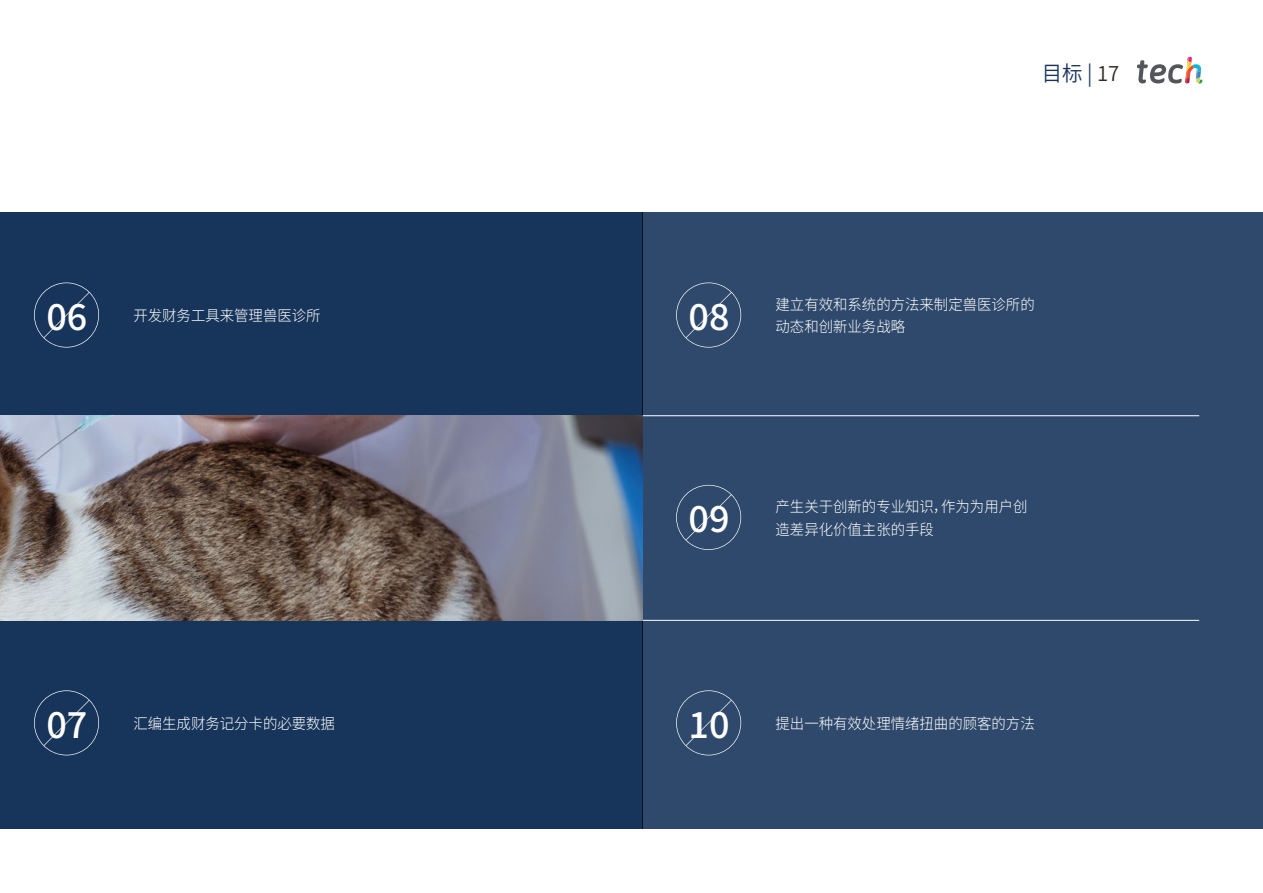
<style>
.page{position:relative;width:1263px;height:893px;background:#fff}
.page>*{position:absolute;margin:0;border:0;box-sizing:border-box;transform-origin:0 0}
.t1{font:500 36px "Source Han Sans CN";color:#fff}
.t2{font:21px "Source Han Sans CN";color:#1a355c}
.t3{font:300 15px "Source Han Sans CN";color:#fff;scale:.96 1}
.s1{color:#312e20}
</style>
<div class="page">
<div style="left:0;top:213px;width:642px;height:616px;background:#17355b"></div>
<div style="left:642px;top:213px;width:621px;height:616px;background:#2e496b"></div>
<svg style="left:34px;top:690px;width:65px;height:65px"></svg>
<svg style="left:676px;top:283px;width:65px;height:65px"></svg>
<svg style="left:34px;top:283px;width:65px;height:65px"></svg>
<svg style="left:676px;top:485px;width:65px;height:65px"></svg>
<hr style="left:0;top:620px;width:1199px;height:1px;background:#fff">
<hr style="left:0;top:415px;width:1199px;height:1px;background:#fff">
<img style="left:0;top:416px;width:642px;height:204px">
<svg style="left:1137px;top:57px;width:65px;height:27px"></svg>
<svg style="left:676px;top:690px;width:65px;height:65px"></svg>
<h1 class="t1" style="left:46px;top:297px;width:43px">06</h1>
<p class="t3" style="left:133px;top:307px;width:196px">开发财务工具来管理兽医诊所</p>
<h1 class="t1" style="left:46px;top:704px;width:43px">07</h1>
<p class="t3" style="left:133px;top:715px;width:212px">汇编生成财务记分卡的必要数据</p>
<h2 class="t2" style="left:1042px;top:61px;width:79px">目标 | <span class="s1">17</span></h2>
<h1 class="t1" style="left:688px;top:297px;width:43px">08</h1>
<p class="t3" style="left:775px;top:296px;width:272px">建立有效和系统的方法来制定兽医诊所的</p>
<p class="t3" style="left:775px;top:318px;width:136px">动态和创新业务战略</p>
<h1 class="t1" style="left:688px;top:499px;width:43px">09</h1>
<p class="t3" style="left:775px;top:498px;width:264px">产生关于创新的专业知识，作为为用户创</p>
<p class="t3" style="left:775px;top:521px;width:166px">造差异化价值主张的手段</p>
<h1 class="t1" style="left:688px;top:704px;width:43px">10</h1>
<p class="t3" style="left:775px;top:715px;width:272px">提出一种有效处理情绪扭曲的顾客的方法</p>
</div>
